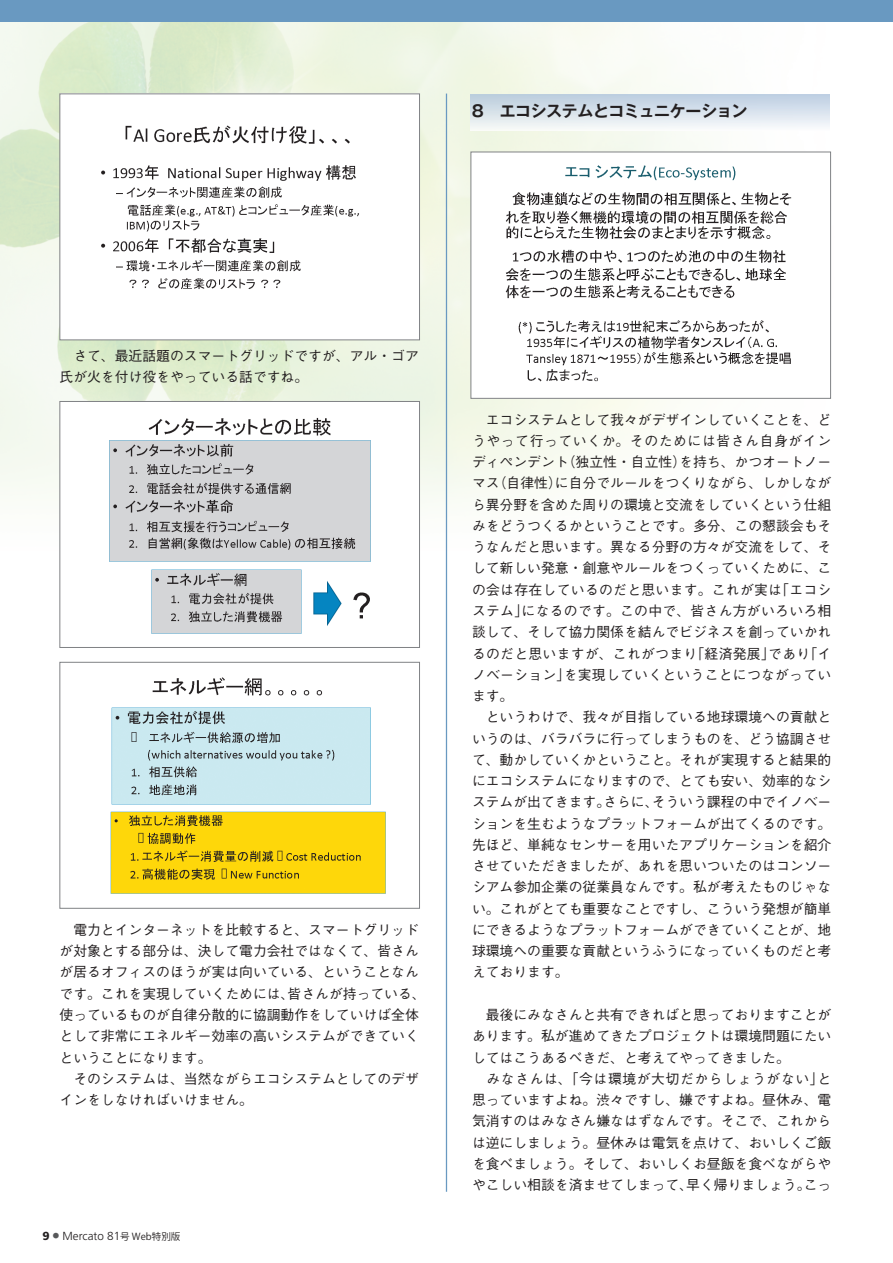
<style>
.page{position:relative;width:893px;height:1263px;background:#fff}
.page>*{position:absolute;margin:0;border:0;box-sizing:border-box;transform-origin:0 0}
.t1{font:700 15.9px "Gothic MB101 Pro De";letter-spacing:-.03em;color:#231f20}
.t2{font:500 13.8px/21.3px "Gothic BBB Pro";color:#231f20;text-align:justify}
.t3{font:300 11.7px "Frutiger LT";color:#231f20}
.s1{font-family:"Futo Go B101 Pro";font-weight:700;font-size:6.45px;color:#57585a}
.s2{font-family:"Koz Go Pro";font-weight:400;font-size:9.6px}
</style>
<div class="page">
<img style="left:0;top:21px;width:854px;height:535px">
<div style="left:0;top:0;width:893px;height:21px;background:#6999c1"></div>
<svg style="left:471px;top:95px;width:358px;height:35px"></svg>
<hr style="left:446px;top:94px;width:1px;height:1098px;background:#6999c1">
<div style="left:471px;top:152px;width:360px;height:246px;background:#fff"></div>
<img style="left:505px;top:165px;width:287px;height:217px">
<div style="left:471px;top:152px;width:360px;height:247px;border:1px solid #808285"></div>
<div style="left:60px;top:94px;width:359px;height:246px;background:#fff"></div>
<img style="left:101px;top:125px;width:258px;height:164px">
<div style="left:60px;top:94px;width:360px;height:246px;border:1px solid #808285"></div>
<div style="left:60px;top:401px;width:359px;height:246px;background:#fff"></div>
<img style="left:109px;top:417px;width:262px;height:217px">
<div style="left:60px;top:401px;width:360px;height:247px;border:1px solid #808285"></div>
<img style="left:110px;top:677px;width:276px;height:217px">
<div style="left:60px;top:662px;width:360px;height:247px;border:1px solid #808285"></div>
<p class="t1" style="left:472px;top:98px;width:277px">8　エコシステムとコミュニケーション</p>
<p class="t2" style="left:60px;top:343px;width:361px">　さて、最近話題のスマートグリッドですが、アル・ゴア氏が火を付け役をやっている話ですね。</p>
<p class="t2" style="left:60px;top:917px;width:368px;text-align:left">　電力とインターネットを比較すると、スマートグリッドが対象とする部分は、決して電力会社ではなくて、皆さんが居るオフィスのほうが実は向いている、ということなんです。これを実現していくためには、皆さんが持っている、使っているものが自律分散的に協調動作をしていけば全体として非常にエネルギー効率の高いシステムができていくということになります。</p>
<p class="t2" style="left:60px;top:1066px;width:361px">　そのシステムは、当然ながらエコシステムとしてのデザインをしなければいけません。</p>
<p class="t3" style="left:53px;top:1229px;width:129px"><span class="s1">●</span> Mercato 81<span class="s2">号 Web特別版</span></p>
<p class="t2" style="left:472px;top:407px;width:361px">　エコシステムとして我々がデザインしていくことを、どうやって行っていくか。そのためには皆さん自身がインディペンデント（独立性・自立性）を持ち、かつオートノーマス（自律性）に自分でルールをつくりながら、しかしながら異分野を含めた周りの環境と交流をしていくという仕組みをどうつくるかということです。多分、この懇談会もそうなんだと思います。異なる分野の方々が交流をして、そして新しい発意・創意やルールをつくっていくために、この会は存在しているのだと思います。これが実は「エコシステム」になるのです。この中で、皆さん方がいろいろ相談して、そして協力関係を結んでビジネスを創っていかれるのだと思いますが、これがつまり「経済発展」であり「イノベーション」を実現していくということにつながっています。</p>
<p class="t2" style="left:472px;top:705px;width:361px">　というわけで、我々が目指している地球環境への貢献というのは、バラバラに行ってしまうものを、どう協調させて、動かしていくかということ。それが実現すると結果的にエコシステムになりますので、とても安い、効率的なシステムが出てきます。さらに、そういう課程の中でイノベーションを生むようなプラットフォームが出てくるのです。先ほど、単純なセンサーを用いたアプリケーションを紹介させていただきましたが、あれを思いついたのはコンソーシアム参加企業の従業員なんです。私が考えたものじゃない。これがとても重要なことですし、こういう発想が簡単にできるようなプラットフォームができていくことが、地球環境への重要な貢献というふうになっていくものだと考えております。</p>
<p class="t2" style="left:472px;top:1002px;width:361px">　最後にみなさんと共有できればと思っておりますことがあります。私が進めてきたプロジェクトは環境問題にたいしてはこうあるべきだ、と考えてやってきました。</p>
<p class="t2" style="left:472px;top:1066px;width:361px">　みなさんは、「今は環境が大切だからしょうがない」と思っていますよね。渋々ですし、嫌ですよね。昼休み、電気消すのはみなさん嫌なはずなんです。そこで、これからは逆にしましょう。昼休みは電気を点けて、おいしくご飯を食べましょう。そして、おいしくお昼飯を食べながらややこしい相談を済ませてしまって、早く帰りましょう。こっ</p>
</div>
